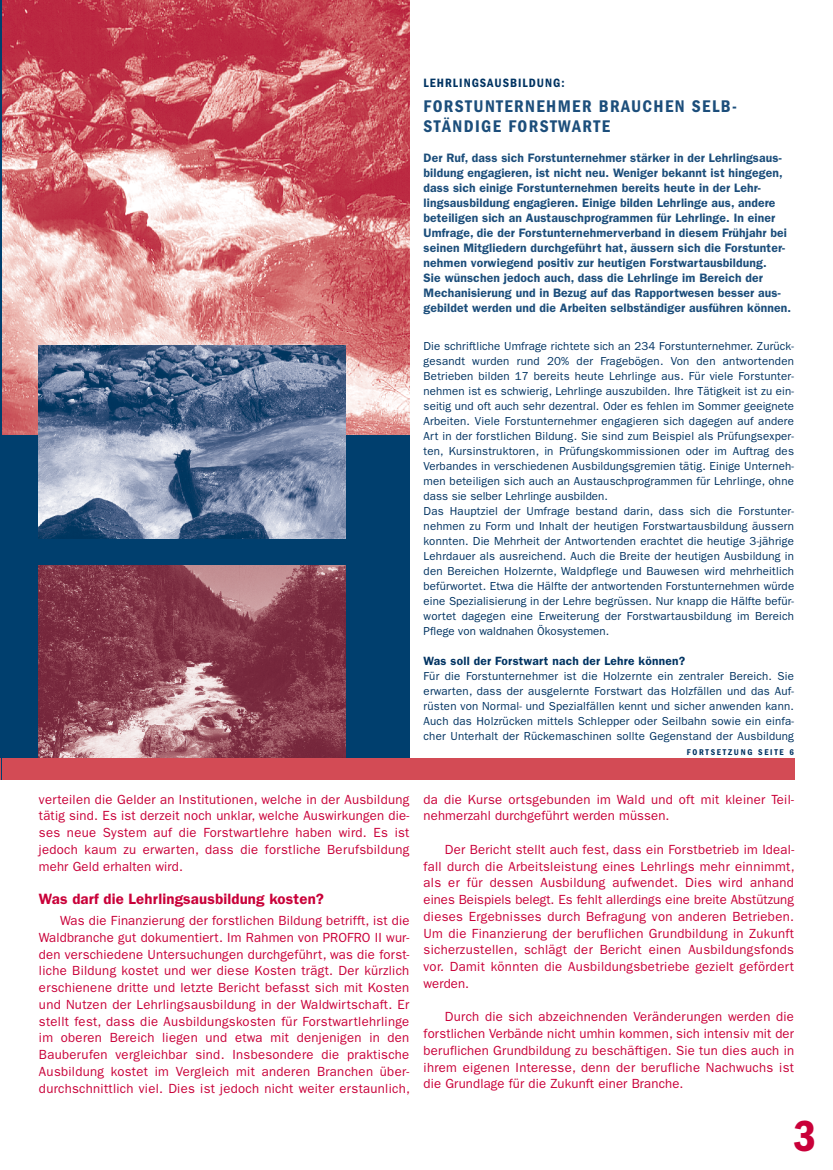
<style>
.page{position:relative;width:833px;height:1170px;background:#fff}
.page>*{position:absolute;margin:0;border:0;box-sizing:border-box;transform-origin:0 0}
.t1{font:600 condensed 45px "Franklin Gothic LT";color:#c90039}
.t2{font:600 condensed 17.5px/20px "Franklin Gothic LT";letter-spacing:.08em;color:#1c4e7b}
.t3{font:600 15px "Franklin Gothic LT";letter-spacing:.01em;color:#c90039}
.t4{font:13.25px/16.8px "Franklin Gothic LT";letter-spacing:.02em;color:#c90039;text-align:justify}
.t5{font:600 condensed 12.5px "Franklin Gothic LT";letter-spacing:.08em;color:#003362}
.t6{font:600 12.25px/15px "Franklin Gothic LT";letter-spacing:.01em;color:#1c4e7b}
.t7{font:600 12px "Franklin Gothic LT";letter-spacing:.02em;color:#003362}
.t8{font:11.62px/15px "Franklin Gothic LT";letter-spacing:.015em;color:#003362}
.t9{font:600 condensed 8.62px "Franklin Gothic LT";letter-spacing:.2em;color:#003362}
</style>
<div class="page">
<div style="left:0;top:429px;width:409px;height:350px;background:#003f6e"></div>
<img style="left:2px;top:0;width:407px;height:434px">
<img style="left:39px;top:565px;width:306px;height:192px">
<img style="left:39px;top:345px;width:306px;height:194px">
<div style="left:0;top:757px;width:794px;height:22px;background:#d34b55"></div>
<hr style="left:0;top:0;width:2px;height:779px;background:#003f6e">
<svg style="left:0;top:758px;width:1px;height:21px"></svg>
<p class="t5" style="left:423px;top:76px;width:142px">LEHRLINGSAUSBILDUNG:</p>
<h2 class="t2" style="left:423px;top:96px;width:315px">FORSTUNTERNEHMER BRAUCHEN SELB-<br>STÄNDIGE FORSTWARTE</h2>
<p class="t6" style="left:423px;top:150px;width:369px">Der Ruf, dass sich Forstunternehmer stärker in der Lehrlingsaus&shy;bildung engagieren, ist nicht neu. Weniger bekannt ist hingegen, dass sich einige Forstunternehmen bereits heute in der Lehr&shy;lingsausbildung engagieren. Einige bilden Lehrlinge aus, andere beteiligen sich an Austauschprogrammen für Lehrlinge. In einer Umfrage, die der Forstunternehmerverband in diesem Frühjahr bei seinen Mitgliedern durchgeführt hat, äussern sich die Forstunter&shy;nehmen vorwiegend positiv zur heutigen Forstwartausbildung.<br>Sie wünschen jedoch auch, dass die Lehrlinge im Bereich der Mechanisierung und in Bezug auf das Rapportwesen besser aus&shy;gebildet werden und die Arbeiten selbständiger ausführen können.</p>
<p class="t8" style="left:423px;top:338px;width:372px">Die schriftliche Umfrage richtete sich an 234 Forstunternehmer. Zurück&shy;gesandt wurden rund 20% der Fragebögen. Von den antwortenden Betrieben bilden 17 bereits heute Lehrlinge aus. Für viele Forstunter&shy;nehmen ist es schwierig, Lehrlinge auszubilden. Ihre Tätigkeit ist zu ein&shy;seitig und oft auch sehr dezentral. Oder es fehlen im Sommer geeignete Arbeiten. Viele Forstunternehmer engagieren sich dagegen auf andere Art in der forstlichen Bildung. Sie sind zum Beispiel als Prüfungsexper&shy;ten, Kursinstruktoren, in Prüfungskommissionen oder im Auftrag des Verbandes in verschiedenen Ausbildungsgremien tätig. Einige Unterneh&shy;men beteiligen sich auch an Austauschprogrammen für Lehrlinge, ohne dass sie selber Lehrlinge ausbilden.<br>Das Hauptziel der Umfrage bestand darin, dass sich die Forstunter&shy;nehmen zu Form und Inhalt der heutigen Forstwartausbildung äussern konnten. Die Mehrheit der Antwortenden erachtet die heutige 3-jährige Lehrdauer als ausreichend. Auch die Breite der heutigen Ausbildung in den Bereichen Holzernte, Waldpflege und Bauwesen wird mehrheitlich befürwortet. Etwa die Hälfte der antwortenden Forstunternehmen würde eine Spezialisierung in der Lehre begrüssen. Nur knapp die Hälfte befür&shy;wortet dagegen eine Erweiterung der Forstwartausbildung im Bereich Pflege von waldnahen Ökosystemen.</p>
<p class="t7" style="left:423px;top:653px;width:263px">Was soll der Forstwart nach der Lehre können?</p>
<p class="t8" style="left:423px;top:668px;width:372px;text-align:justify">Für die Forstunternehmer ist die Holzernte ein zentraler Bereich. Sie erwarten, dass der ausgelernte Forstwart das Holzfällen und das Auf&shy;rüsten von Normal- und Spezialfällen kennt und sicher anwenden kann.<br>Auch das Holzrücken mittels Schlepper oder Seilbahn sowie ein einfa&shy;cher Unterhalt der Rückemaschinen sollte Gegenstand der Ausbildung</p>
<p class="t9" style="left:686px;top:747px;width:109px">FORTSETZUNG SEITE 6</p>
<p class="t4" style="left:39px;top:790px;width:372px">verteilen die Gelder an Institutionen, welche in der Ausbildung tätig sind. Es ist derzeit noch unklar, welche Auswirkungen die&shy;ses neue System auf die Forstwartlehre haben wird. Es ist jedoch kaum zu erwarten, dass die forstliche Berufsbildung mehr Geld erhalten wird.</p>
<p class="t3" style="left:39px;top:890px;width:286px">Was darf die Lehrlingsausbildung kosten?</p>
<p class="t4" style="left:39px;top:912px;width:372px;text-indent:21px">Was die Finanzierung der forstlichen Bildung betrifft, ist die Waldbranche gut dokumentiert. Im Rahmen von PROFRO II wur&shy;den verschiedene Untersuchungen durchgeführt, was die forst&shy;liche Bildung kostet und wer diese Kosten trägt. Der kürzlich erschienene dritte und letzte Bericht befasst sich mit Kosten und Nutzen der Lehrlingsausbildung in der Waldwirtschaft. Er stellt fest, dass die Ausbildungskosten für Forstwartlehrlinge im oberen Bereich liegen und etwa mit denjenigen in den Bauberufen vergleichbar sind. Insbesondere die praktische Ausbildung kostet im Vergleich mit anderen Branchen über&shy;durchschnittlich viel. Dies ist jedoch nicht weiter erstaunlich,</p>
<p class="t4" style="left:423px;top:790px;width:370px">da die Kurse ortsgebunden im Wald und oft mit kleiner Teil-- nehmerzahl durchgeführt werden müssen.</p>
<p class="t4" style="left:423px;top:841px;width:372px;text-indent:21px">Der Bericht stellt auch fest, dass ein Forstbetrieb im Ideal&shy;fall durch die Arbeitsleistung eines Lehrlings mehr einnimmt, als er für dessen Ausbildung aufwendet. Dies wird anhand eines Beispiels belegt. Es fehlt allerdings eine breite Abstützung dieses Ergebnisses durch Befragung von anderen Betrieben.<br>Um die Finanzierung der beruflichen Grundbildung in Zukunft sicherzustellen, schlägt der Bericht einen Ausbildungsfonds vor. Damit könnten die Ausbildungsbetriebe gezielt gefördert werden.</p>
<p class="t4" style="left:423px;top:1008px;width:372px;text-indent:21px">Durch die sich abzeichnenden Veränderungen werden die forstlichen Verbände nicht umhin kommen, sich intensiv mit der beruflichen Grundbildung zu beschäftigen. Sie tun dies auch in ihrem eigenen Interesse, denn der berufliche Nachwuchs ist die Grundlage für die Zukunft einer Branche.</p>
<h1 class="t1" style="left:793px;top:1109px;width:24px">3</h1>
</div>
